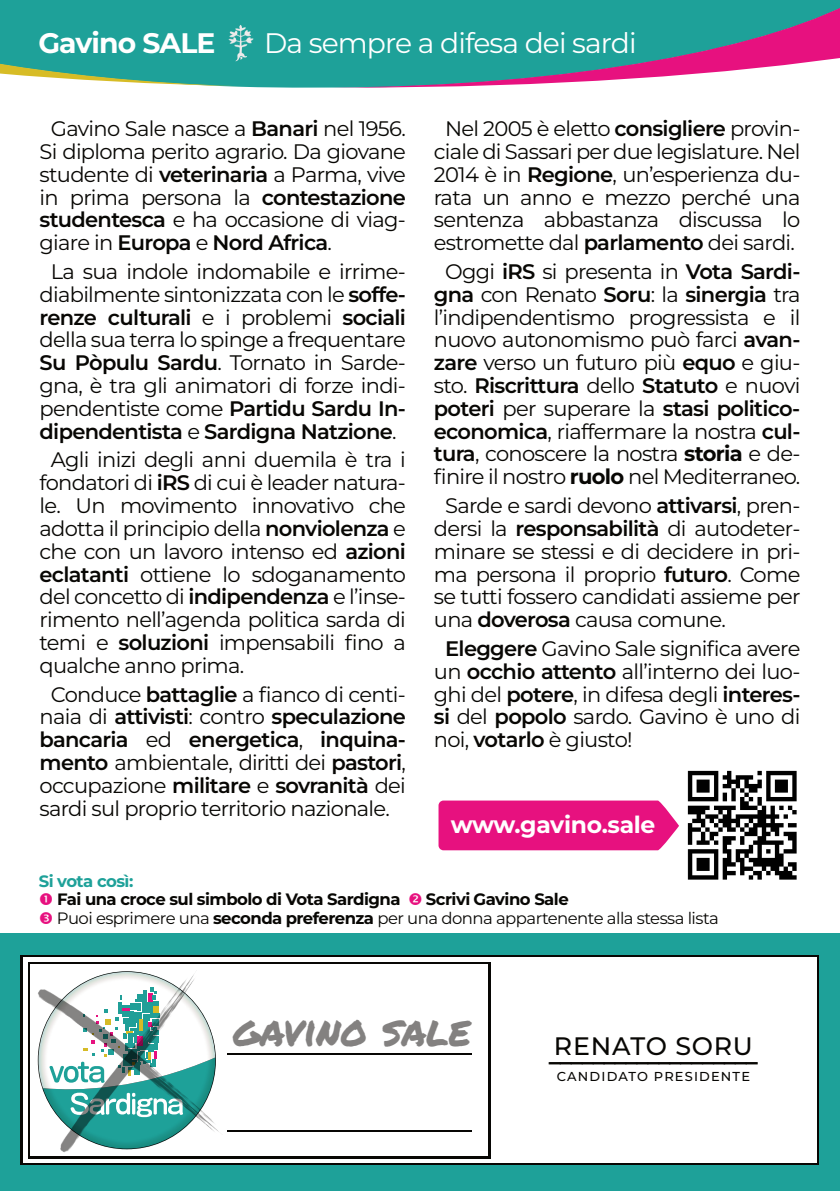
<style>
.page{position:relative;width:840px;height:1191px;background:#fff}
.page>*{position:absolute;margin:0;border:0;box-sizing:border-box;transform-origin:0 0}
.t1{font:42.8px "Permanent Marker";letter-spacing:-.01em;color:#838180}
.t2{font:28.2px "Montserrat";letter-spacing:-.03em;color:#fff}
.t3{font:700 28.2px "Montserrat";letter-spacing:-.03em;color:#fff}
.t4{font:500 25.2px "Montserrat";letter-spacing:.03em;color:#080704}
.t5{font:700 24px "Aller";color:#080704}
.t6{font:700 23.4px "Montserrat";letter-spacing:-.015em;color:#fff}
.t7{font:21px/22.8px "Montserrat";letter-spacing:-.035em;color:#080704;text-align:justify}
.t8{font:700 16.4px/18.6px "Montserrat";letter-spacing:-.03em;color:#080704}
.t9{font:500 13px "Montserrat";letter-spacing:.09em;color:#080704}
.s1{font-weight:600}
.s2{font-weight:700}
.s3{color:#1ea199}
.s4{color:#e7117f}
.s5{font-weight:400}
</style>
<div class="page">
<div style="left:0;top:0;width:332px;height:88px;background:#1ea199"></div>
<svg style="left:0;top:7px;width:241px;height:79px;background:#34a89a"></svg>
<svg style="left:332px;top:0;width:507px;height:88px;background:#57939f"></svg>
<div style="left:0;top:933px;width:839px;height:258px;background:#1ea199"></div>
<div style="left:21px;top:955px;width:797px;height:210px;background:linear-gradient(to right,#080704,#080704)"></div>
<div style="left:23px;top:957px;width:793px;height:205px;background:#fff"></div>
<div style="left:28px;top:962px;width:462px;height:196px;background:#080704"></div>
<div style="left:30px;top:964px;width:458px;height:192px;background:#fff"></div>
<hr style="left:227px;top:1053px;width:244px;height:2px;background:#080704">
<hr style="left:227px;top:1129px;width:244px;height:2px;background:#080704">
<img style="left:60px;top:971px;width:134px;height:182px">
<img style="left:38px;top:989px;width:181px;height:145px">
<img style="left:678px;top:770px;width:119px;height:110px">
<div style="left:438px;top:800px;width:240px;height:50px;background:#e7117f"></div>
<img style="left:228px;top:25px;width:25px;height:37px">
<h2 class="t3" style="left:38px;top:26px;width:178px">Gavino SALE</h2>
<h2 class="t2" style="left:264px;top:26px;width:374px">Da sempre a difesa dei sardi</h2>
<p class="t7" style="left:40px;top:117px;width:368px;text-indent:11px">Gavino Sale nasce a <span class="s1">Banari</span> nel 1956.<br>Si diploma perito agrario. Da giovane studente di <span class="s1">veterinaria</span> a Parma, vive in prima persona la <span class="s1">contestazione studentesca</span> e ha occasione di viag&shy;giare in <span class="s1">Europa</span> e <span class="s1">Nord Africa</span>.</p>
<p class="t7" style="left:40px;top:260px;width:368px;text-align:center">La sua indole indomabile e irrime&shy;diabilmente sintonizzata con le <span class="s1">soffe&shy;renze culturali</span> e i problemi <span class="s1">sociali </span>della sua terra lo spinge a frequentare <span class="s1">Su Pòpulu Sardu</span>. Tornato in Sarde&shy;gna, è tra gli animatori di forze indi&shy;pendentiste come <span class="s1">Partidu Sardu In&shy;dipendentista</span> e <span class="s1">Sardigna Natzione</span>.</p>
<p class="t7" style="left:40px;top:448px;width:368px;text-indent:11px">Agli inizi degli anni duemila è tra i fondatori di <span class="s1">iRS</span> di cui è leader natura&shy;le. Un movimento innovativo che adotta il principio della <span class="s1">nonviolenza</span> e che con un lavoro intenso ed <span class="s1">azioni eclatanti</span> ottiene lo sdoganamento del concetto di <span class="s1">indipendenza</span> e l’inse&shy;rimento nell’agenda politica sarda di temi e <span class="s1">soluzioni</span> impensabili fino a qualche anno prima.</p>
<p class="t7" style="left:40px;top:682px;width:368px;text-indent:11px">Conduce <span class="s1">battaglie</span> a fianco di centi&shy;naia di <span class="s1">attivisti</span>: contro <span class="s1">speculazione bancaria</span> ed <span class="s1">energetica</span>, <span class="s1">inquina&shy;mento</span> ambientale, diritti dei <span class="s1">pastori</span>, occupazione <span class="s1">militare</span> e <span class="s1">sovranità</span> dei sardi sul proprio territorio nazionale.</p>
<p class="t7" style="left:433px;top:117px;width:368px;text-align:center">Nel 2005 è eletto <span class="s1">consigliere</span> provin&shy;ciale di Sassari per due legislature. Nel 2014 è in <span class="s1">Regione</span>, un’esperienza du&shy;rata un anno e mezzo perché una sentenza abbastanza discussa lo estromette dal <span class="s1">parlamento</span> dei sardi.</p>
<p class="t7" style="left:433px;top:260px;width:368px;text-align:center">Oggi <span class="s1">iRS</span> si presenta in <span class="s1">Vota Sardi&shy;gna</span> con Renato <span class="s1">Soru</span>: la <span class="s1">sinergia</span> tra l’indipendentismo progressista e il nuovo autonomismo può farci <span class="s1">avan&shy;zare</span> verso un futuro più <span class="s1">equo</span> e giu&shy;sto. <span class="s1">Riscrittura</span> dello <span class="s1">Statuto</span> e nuovi <span class="s1">poteri</span> per superare la <span class="s1">stasi politico&shy;economica</span>, riaffermare la nostra <span class="s1">cul&shy;tura</span>, conoscere la nostra <span class="s2">storia</span> e de&shy;finire il nostro <span class="s2">ruolo</span> nel Mediterraneo.</p>
<p class="t7" style="left:433px;top:494px;width:368px;text-indent:11px">Sarde e sardi devono <span class="s1">attivarsi</span>, pren&shy;dersi la <span class="s1">responsabilità</span> di autodeter&shy;minare se stessi e di decidere in pri&shy;ma persona il proprio <span class="s1">futuro</span>. Come se tutti fossero candidati assieme per una <span class="s1">doverosa</span> causa comune.</p>
<p class="t7" style="left:433px;top:637px;width:368px;text-indent:11px"><span class="s1">Eleggere</span> Gavino Sale significa avere un <span class="s1">occhio attento</span> all’interno dei luo&shy;ghi del <span class="s1">potere</span>, in difesa degli <span class="s1">interes&shy;si</span> del <span class="s1">popolo</span> sardo. Gavino è uno di noi, <span class="s1">votarlo</span> è giusto!</p>
<p class="t6" style="left:450px;top:810px;width:206px">www.gavino.sale</p>
<p class="t8" style="left:39px;top:871px;width:681px"><span class="s3">Si vota così:<br></span><span class="s4">❶</span> Fai una croce sul simbolo di Vota Sardigna <span class="s4">❷</span> Scrivi Gavino Sale<br><span class="s4">❸</span> <span class="s5">Puoi esprimere una</span> seconda preferenza <span class="s5">per una donna appartenente alla stessa lista</span></p>
<h1 class="t1" style="left:232px;top:1006px;width:239px">GAVINO SALE</h1>
<p class="t4" style="left:553px;top:1030px;width:200px">RENATO SORU</p>
<p class="t5" style="left:548px;top:1044px;width:210px">___________________</p>
<p class="t9" style="left:556px;top:1068px;width:194px">CANDIDATO PRESIDENTE</p>
</div>
